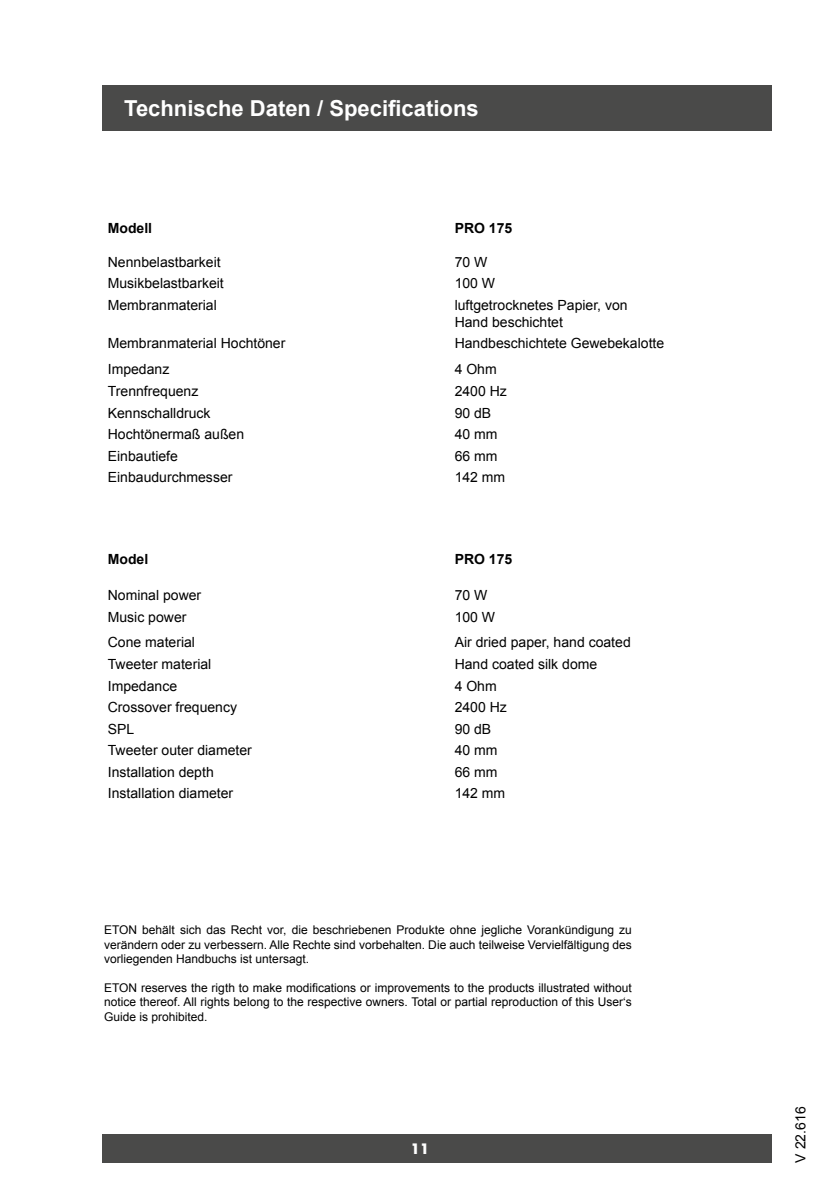
<style>
.page{position:relative;width:840px;height:1191px;background:#fff}
.page>*{position:absolute;margin:0;border:0;box-sizing:border-box;transform-origin:0 0}
.t1{font:700 22px "Arial";color:#fff}
.t2{font:14px/16.8px "Arial";color:#000}
.t3{font:700 14px "Arial";color:#000}
.t4{font:700 14px "Futura Std";color:#fff}
.t5{font:12px/14.4px "Arial";color:#000;text-align:justify}
</style>
<div class="page">
<div style="left:102px;top:1134px;width:669px;height:28px;background:#4a4a49"></div>
<div style="left:102px;top:85px;width:669px;height:45px;background:#4a4a49"></div>
<h1 class="t1" style="left:124px;top:94px;width:356px">Technische Daten / Specifications</h1>
<p class="t3" style="left:108px;top:219px;width:46px">Modell</p>
<p class="t3" style="left:454px;top:219px;width:59px">PRO 175</p>
<p class="t2" style="left:108px;top:254px;width:114px">Nennbelastbarkeit</p>
<p class="t2" style="left:454px;top:254px;width:34px">70 W</p>
<p class="t2" style="left:108px;top:275px;width:117px">Musikbelastbarkeit</p>
<p class="t2" style="left:454px;top:275px;width:42px">100 W</p>
<p class="t2" style="left:108px;top:297px;width:110px">Membranmaterial</p>
<p class="t2" style="left:454px;top:297px;width:174px">luftgetrocknetes Papier, von<br>Hand beschichtet</p>
<p class="t2" style="left:108px;top:335px;width:179px">Membranmaterial Hochtöner</p>
<p class="t2" style="left:454px;top:335px;width:211px">Handbeschichtete Gewebekalotte</p>
<p class="t2" style="left:108px;top:361px;width:63px">Impedanz</p>
<p class="t2" style="left:454px;top:361px;width:44px">4 Ohm</p>
<p class="t2" style="left:108px;top:383px;width:92px">Trennfrequenz</p>
<p class="t2" style="left:454px;top:383px;width:54px">2400 Hz</p>
<p class="t2" style="left:108px;top:404px;width:104px">Kennschalldruck</p>
<p class="t2" style="left:454px;top:404px;width:38px">90 dB</p>
<p class="t2" style="left:108px;top:426px;width:138px">Hochtönermaß außen</p>
<p class="t2" style="left:454px;top:426px;width:44px">40 mm</p>
<p class="t2" style="left:108px;top:447px;width:72px">Einbautiefe</p>
<p class="t2" style="left:454px;top:447px;width:44px">66 mm</p>
<p class="t2" style="left:108px;top:469px;width:126px">Einbaudurchmesser</p>
<p class="t2" style="left:454px;top:469px;width:52px">142 mm</p>
<p class="t3" style="left:108px;top:550px;width:42px">Model</p>
<p class="t3" style="left:454px;top:550px;width:59px">PRO 175</p>
<p class="t2" style="left:108px;top:587px;width:95px">Nominal power</p>
<p class="t2" style="left:454px;top:587px;width:34px">70 W</p>
<p class="t2" style="left:108px;top:608px;width:80px">Music power</p>
<p class="t2" style="left:454px;top:608px;width:42px">100 W</p>
<p class="t2" style="left:108px;top:633px;width:89px">Cone material</p>
<p class="t2" style="left:454px;top:633px;width:177px">Air dried paper, hand coated</p>
<p class="t2" style="left:108px;top:656px;width:105px">Tweeter material</p>
<p class="t2" style="left:454px;top:656px;width:144px">Hand coated silk dome</p>
<p class="t2" style="left:108px;top:677px;width:71px">Impedance</p>
<p class="t2" style="left:454px;top:677px;width:44px">4 Ohm</p>
<p class="t2" style="left:108px;top:699px;width:131px">Crossover frequency</p>
<p class="t2" style="left:454px;top:699px;width:54px">2400 Hz</p>
<p class="t2" style="left:108px;top:720px;width:28px">SPL</p>
<p class="t2" style="left:454px;top:720px;width:38px">90 dB</p>
<p class="t2" style="left:108px;top:742px;width:145px">Tweeter outer diameter</p>
<p class="t2" style="left:454px;top:742px;width:44px">40 mm</p>
<p class="t2" style="left:108px;top:763px;width:107px">Installation depth</p>
<p class="t2" style="left:454px;top:763px;width:44px">66 mm</p>
<p class="t2" style="left:108px;top:785px;width:127px">Installation diameter</p>
<p class="t2" style="left:454px;top:785px;width:52px">142 mm</p>
<p class="t5" style="left:104px;top:922px;width:529px">ETON behält sich das Recht vor, die beschriebenen Produkte ohne jegliche Vorankündigung zu verändern oder zu verbessern. Alle Rechte sind vorbehalten. Die auch teilweise Vervielfältigung des vorliegenden Handbuchs ist untersagt.</p>
<p class="t5" style="left:104px;top:980px;width:529px">ETON reserves the rigth to make modifications or improvements to the products illustrated without notice thereof. All rights belong to the respective owners. Total or partial reproduction of this User‘s Guide is prohibited.</p>
<p class="t4" style="left:410px;top:1139px;width:21px">11</p>
<p class="t2" style="left:791px;top:1162px;width:58px;rotate:-90deg">V 22.616</p>
</div>
